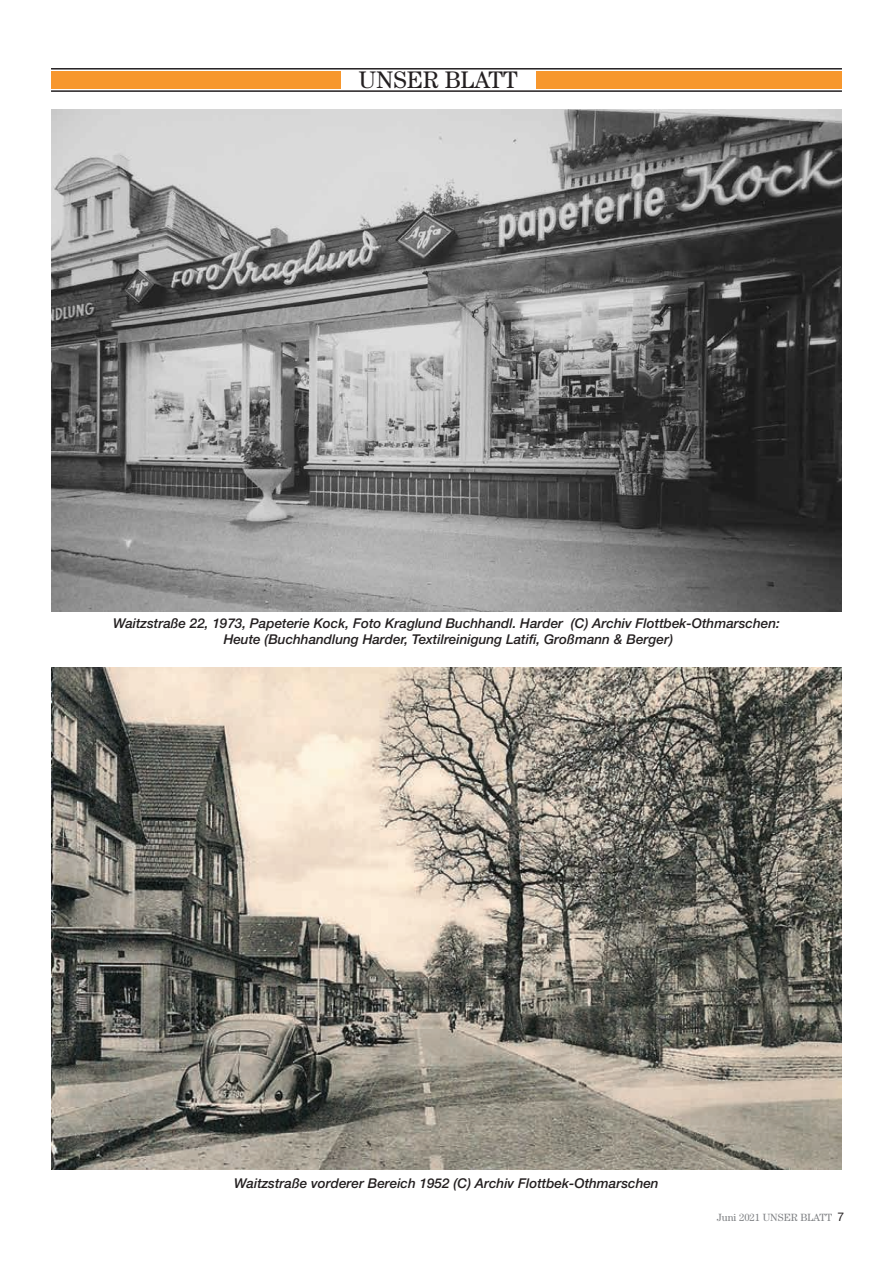
<style>
.page{position:relative;width:893px;height:1263px;background:#fff}
.page>*{position:absolute;margin:0;border:0;box-sizing:border-box;transform-origin:0 0}
.t1{font:24px "Century Std";color:#231f20}
.t2{font:italic 500 13.5px/15.8px "Helvetica Neue LT Std";color:#231f20;text-align:center}
.t3{font:10.5px "Century Std";color:#808285}
.s1{font-family:"Helvetica Neue LT Std";font-size:12px;color:#231f20}
</style>
<div class="page">
<div style="left:51px;top:72px;width:791px;height:17px;background:#f7972d"></div>
<hr style="left:51px;top:68px;width:791px;height:2px;background:#231f20">
<hr style="left:51px;top:90px;width:791px;height:2px;background:#231f20">
<div style="left:341px;top:71px;width:195px;height:19px;background:#fff"></div>
<img style="left:51px;top:110px;width:791px;height:501px">
<img style="left:51px;top:668px;width:791px;height:501px">
<h1 class="t1" style="left:359px;top:65px;width:160px">UNSER BLATT</h1>
<p class="t2" style="left:113px;top:616px;width:668px">Waitzstraße 22, 1973, Papeterie Kock, Foto Kraglund Buchhandl. Harder (C) Archiv Flottbek-Othmarschen:<br>Heute (Buchhandlung Harder, Textilreinigung Latifi, Großmann &amp; Berger)</p>
<p class="t2" style="left:234px;top:1175px;width:426px">Waitzstraße vorderer Bereich 1952 (C) Archiv Flottbek-Othmarschen</p>
<p class="t3" style="left:717px;top:1211px;width:128px">Juni 2021 UNSER BLATT <span class="s1">7</span></p>
</div>
